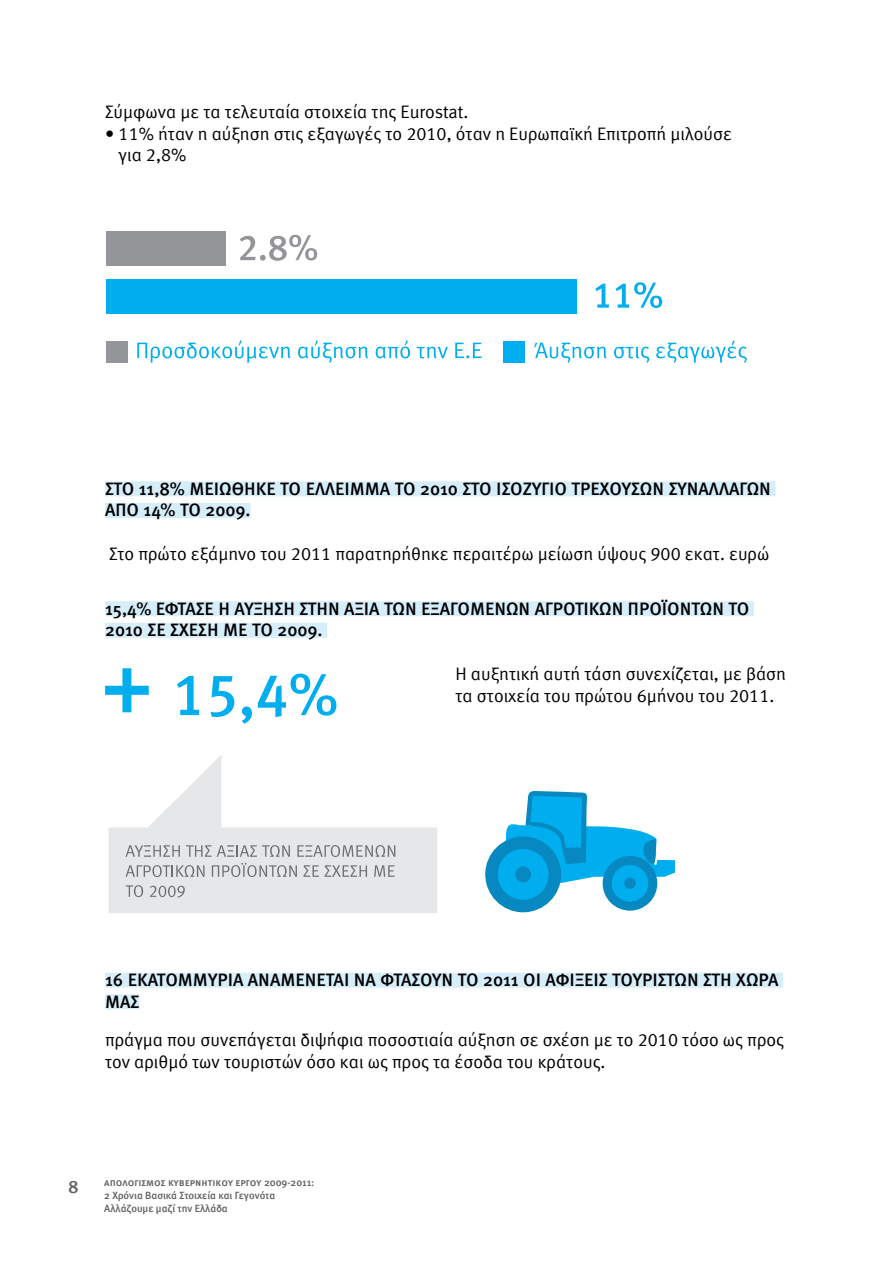
<style>
.page{position:relative;width:893px;height:1263px;background:#fff}
.page>*{position:absolute;margin:0;border:0;box-sizing:border-box;transform-origin:0 0}
.t1{font:18px/21.6px "Meta Normal Greek LF";color:#000}
.t2{font:18px "Meta Medium Greek Caps";color:#000}
.t3{font:18px "Meta Medium Greek";color:#5f6062}
.t4{font:10.5px/12.6px "Meta Medium Greek";color:#5f6062}
.t5{font:10.5px "Meta Medium Greek Caps";color:#5f6062}
</style>
<div class="page">
<div style="left:105px;top:481px;width:670px;height:15px;background:#d6edfa"></div>
<div style="left:105px;top:503px;width:146px;height:15px;background:#d6edfa"></div>
<div style="left:105px;top:601px;width:649px;height:15px;background:#d6edfa"></div>
<div style="left:105px;top:623px;width:222px;height:15px;background:#d6edfa"></div>
<div style="left:105px;top:973px;width:678px;height:15px;background:#d6edfa"></div>
<div style="left:105px;top:994px;width:34px;height:15px;background:#d6edfa"></div>
<svg style="left:108px;top:755px;width:329px;height:158px;fill:#e6e7e8"></svg>
<svg style="left:126px;top:845px;width:54px;height:12px"></svg>
<svg style="left:186px;top:845px;width:104px;height:12px"></svg>
<svg style="left:297px;top:845px;width:98px;height:12px"></svg>
<svg style="left:126px;top:865px;width:78px;height:12px"></svg>
<svg style="left:212px;top:863px;width:85px;height:14px"></svg>
<svg style="left:303px;top:865px;width:16px;height:12px"></svg>
<svg style="left:325px;top:865px;width:42px;height:12px"></svg>
<svg style="left:374px;top:865px;width:21px;height:12px"></svg>
<svg style="left:126px;top:885px;width:17px;height:12px"></svg>
<svg style="left:150px;top:886px;width:35px;height:12px"></svg>
<svg style="left:177px;top:676px;width:22px;height:39px"></svg>
<svg style="left:210px;top:676px;width:24px;height:41px"></svg>
<svg style="left:242px;top:706px;width:10px;height:18px"></svg>
<svg style="left:258px;top:673px;width:78px;height:44px"></svg>
<div style="left:485px;top:836px;width:76px;height:76px;background:#0888c1;border-radius:50%"></div>
<div style="left:498px;top:849px;width:50px;height:51px;background:#00aeef;border-radius:50%"></div>
<div style="left:603px;top:856px;width:54px;height:55px;background:#0888c1;border-radius:50%"></div>
<div style="left:612px;top:865px;width:36px;height:36px;background:#00aeef;border-radius:50%"></div>
<svg style="left:503px;top:791px;width:172px;height:92px"></svg>
<div style="left:515px;top:866px;width:16px;height:16px;background:#0888c1;border-radius:50%"></div>
<div style="left:624px;top:877px;width:12px;height:12px;background:#0888c1;border-radius:50%"></div>
<svg style="left:105px;top:668px;width:44px;height:44px"></svg>
<div style="left:503px;top:342px;width:21px;height:21px;background:#00aeef"></div>
<svg style="left:534px;top:342px;width:73px;height:21px"></svg>
<svg style="left:614px;top:347px;width:35px;height:16px"></svg>
<svg style="left:656px;top:340px;width:91px;height:23px"></svg>
<div style="left:106px;top:342px;width:22px;height:21px;background:#939598"></div>
<svg style="left:137px;top:340px;width:153px;height:23px"></svg>
<svg style="left:298px;top:340px;width:70px;height:23px"></svg>
<svg style="left:376px;top:340px;width:34px;height:18px"></svg>
<svg style="left:417px;top:347px;width:31px;height:11px"></svg>
<svg style="left:455px;top:343px;width:27px;height:15px"></svg>
<svg style="left:240px;top:235px;width:77px;height:26px"></svg>
<svg style="left:595px;top:284px;width:14px;height:24px"></svg>
<svg style="left:616px;top:282px;width:46px;height:26px"></svg>
<div style="left:106px;top:280px;width:471px;height:34px;background:#00aeef"></div>
<div style="left:106px;top:231px;width:120px;height:34px;background:#939598"></div>
<p class="t1" style="left:105px;top:101px;width:365px">Σύμφωνα με τα τελευταία στοιχεία της Eurostat.</p>
<p class="t1" style="left:119px;top:123px;width:615px;text-indent:-14px">• 11% ήταν η αύξηση στις εξαγωγές το 2010, όταν η Ευρωπαϊκή Επιτροπή μιλούσε για 2,8%</p>
<p class="t2" style="left:105px;top:478px;width:150px">Στο 11,8% μει ώθηκε</p>
<p class="t2" style="left:280px;top:478px;width:67px">το έλλειμμα</p>
<p class="t2" style="left:395px;top:478px;width:78px">το 2010 στο</p>
<p class="t2" style="left:496px;top:478px;width:184px">ισοζύγιο τρεχουσών συνα</p>
<p class="t2" style="left:709px;top:478px;width:60px">λλαγών</p>
<p class="t2" style="left:105px;top:500px;width:12px">από</p>
<p class="t2" style="left:144px;top:500px;width:108px">14% το 2009.</p>
<p class="t1" style="left:109px;top:543px;width:662px">Στο πρώτο εξάμηνο του 2011 παρατηρήθηκε περαιτέρω μείωση ύψους 900 εκατ. ευρώ</p>
<p class="t2" style="left:105px;top:598px;width:83px">15,4% έφτασε</p>
<p class="t2" style="left:218px;top:598px;width:27px">η αύξηση</p>
<p class="t2" style="left:300px;top:598px;width:11px">στην</p>
<p class="t2" style="left:344px;top:598px;width:10px">αξία</p>
<p class="t2" style="left:384px;top:598px;width:12px">των</p>
<p class="t2" style="left:421px;top:598px;width:49px">εξαγόμενων</p>
<p class="t2" style="left:535px;top:598px;width:28px">αγροτικ</p>
<p class="t2" style="left:599px;top:598px;width:41px">ών προ</p>
<p class="t2" style="left:662px;top:598px;width:18px">ϊόντων</p>
<p class="t2" style="left:729px;top:598px;width:11px">το</p>
<p class="t2" style="left:105px;top:620px;width:94px">2010 σε σχέση</p>
<p class="t2" style="left:223px;top:620px;width:101px">με το 2009.</p>
<p class="t1" style="left:455px;top:663px;width:332px">Η αυξητική αυτή τάση συνεχίζεται, με βάση τα στοιχεία του πρώτου 6μήνου του 2011.</p>
<p class="t2" style="left:105px;top:970px;width:34px">16 εκατομμύρια</p>
<p class="t2" style="left:248px;top:970px;width:11px">αναμένεται</p>
<p class="t2" style="left:354px;top:970px;width:51px">να φτάσουν</p>
<p class="t2" style="left:458px;top:970px;width:121px">το 2011 οι αφίξεις</p>
<p class="t2" style="left:612px;top:970px;width:10px">τουριστ</p>
<p class="t2" style="left:675px;top:970px;width:39px">ών στη</p>
<p class="t2" style="left:736px;top:970px;width:33px">χώρα</p>
<p class="t2" style="left:105px;top:991px;width:12px">μας</p>
<p class="t1" style="left:105px;top:1029px;width:681px">πράγμα που συνεπάγεται διψήφια ποσοστιαία αύξηση σε σχέση με το 2010 τόσο ως προς τον αριθμό των τουριστών όσο και ως προς τα έσοδα του κράτους.</p>
<p class="t3" style="left:68px;top:1176px;width:12px">8</p>
<p class="t5" style="left:104px;top:1177px;width:212px">απολογισμός κυβερνητικού έργου 2009-2011:</p>
<p class="t4" style="left:104px;top:1189px;width:173px">2 Χρόνια Βασικά Στοιχεία και Γεγονότα<br>Αλλάζουμε μαζί την Ελλάδα</p>
</div>
